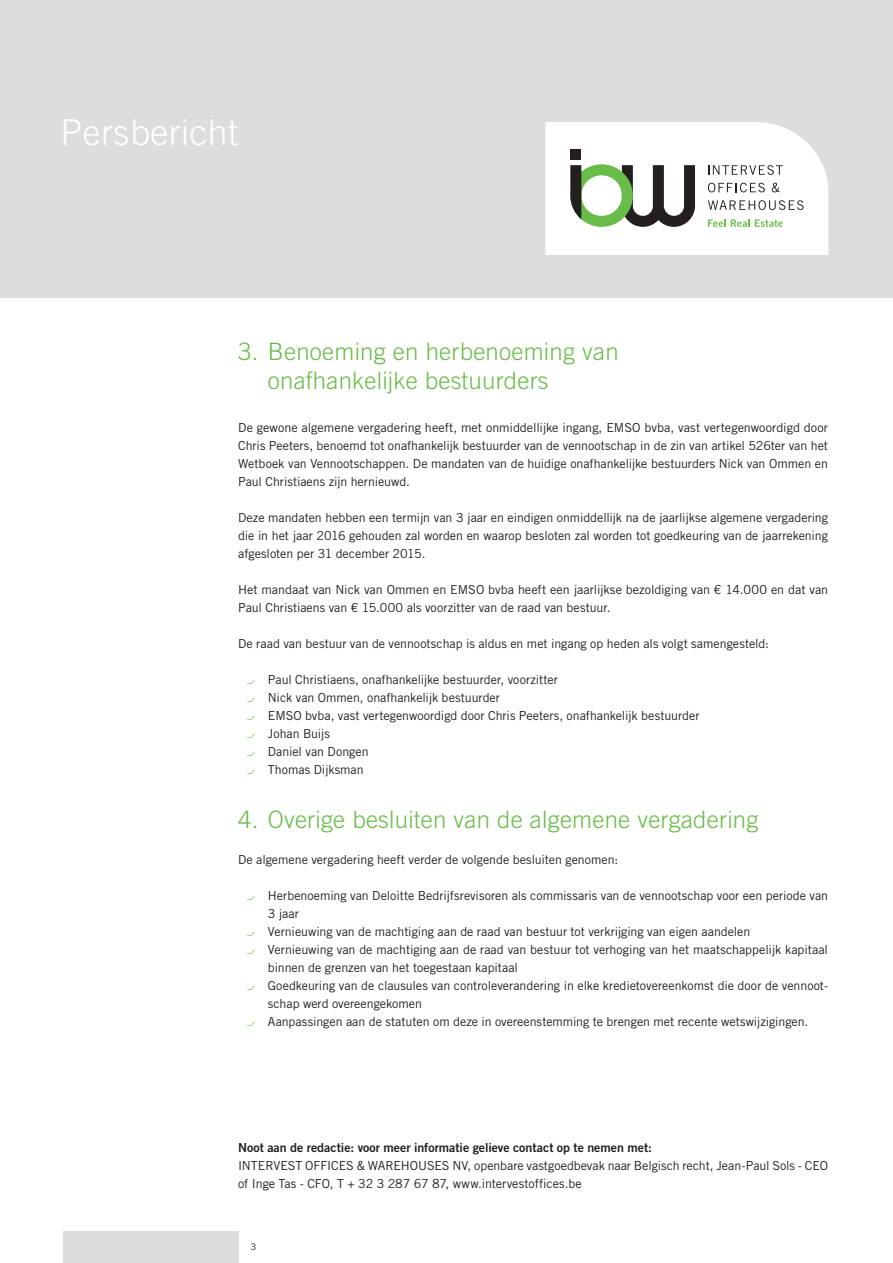
<style>
.page{position:relative;width:893px;height:1263px;background:#fff}
.page>*{position:absolute;margin:0;border:0;box-sizing:border-box;transform-origin:0 0}
.t1{font:300 35.7px "Trade Gothic LT Std";letter-spacing:.015em;color:#fff}
.t2{font:300 24px/28.8px "Trade Gothic LT Std";letter-spacing:.01em;color:#68bc47}
.t3{font:12.45px/18px "Trade Gothic LT Std";color:#231f20}
.t4{font:12.45px "Trade Gothic LT Std Bd 2";color:#231f20}
.t5{font:9px "Trade Gothic LT Std";color:#231f20}
</style>
<div class="page">
<div style="left:64px;top:1231px;width:175px;height:32px;background:#dcdddf"></div>
<div style="left:0;top:0;width:893px;height:298px;background:#dcdddf"></div>
<svg style="left:545px;top:122px;width:283px;height:133px;background:#e4e7e2"></svg>
<h1 class="t1" style="left:61px;top:111px;width:179px">Persbericht</h1>
<h2 class="t2" style="left:268px;top:337px;width:352px;text-indent:-30px">3. Benoeming en herbenoeming van onafhankelijke bestuurders</h2>
<p class="t3" style="left:238px;top:418px;width:591px;text-align:justify">De gewone algemene vergadering heeft, met onmiddellijke ingang, EMSO bvba, vast vertegenwoordigd door Chris Peeters, benoemd tot onafhankelijk bestuurder van de vennootschap in de zin van artikel 526ter van het Wetboek van Vennootschappen. De mandaten van de huidige onafhankelijke bestuurders Nick van Ommen en Paul Christiaens zijn hernieuwd.</p>
<p class="t3" style="left:238px;top:508px;width:591px;text-align:justify">Deze mandaten hebben een termijn van 3 jaar en eindigen onmiddellijk na de jaarlijkse algemene vergadering die in het jaar 2016 gehouden zal worden en waarop besloten zal worden tot goedkeuring van de jaarrekening afgesloten per 31 december 2015.</p>
<p class="t3" style="left:238px;top:580px;width:592px">Het mandaat van Nick van Ommen en EMSO bvba heeft een jaarlijkse bezoldiging van € 14.000 en dat van<br>Paul Christiaens van € 15.000 als voorzitter van de raad van bestuur.</p>
<p class="t3" style="left:238px;top:634px;width:532px">De raad van bestuur van de vennootschap is aldus en met ingang op heden als volgt samengesteld:</p>
<p class="t3" style="left:268px;top:670px;width:433px">Paul Christiaens, onafhankelijke bestuurder, voorzitter<br>Nick van Ommen, onafhankelijk bestuurder<br>EMSO bvba, vast vertegenwoordigd door Chris Peeters, onafhankelijk bestuurder Johan Buijs<br>Daniel van Dongen<br>Thomas Dijksman</p>
<h2 class="t2" style="left:238px;top:805px;width:522px">4. Overige besluiten van de algemene vergadering</h2>
<p class="t3" style="left:238px;top:850px;width:382px">De algemene vergadering heeft verder de volgende besluiten genomen:</p>
<p class="t3" style="left:268px;top:886px;width:562px">Herbenoeming van Deloitte Bedrijfsrevisoren als commissaris van de vennootschap voor een periode van 3 jaar<br>Vernieuwing van de machtiging aan de raad van bestuur tot verkrijging van eigen aandelen<br>Vernieuwing van de machtiging aan de raad van bestuur tot verhoging van het maatschappelijk kapitaal binnen de grenzen van het toegestaan kapitaal<br>Goedkeuring van de clausules van controleverandering in elke kredietovereenkomst die door de vennoot&shy;schap werd overeengekomen<br>Aanpassingen aan de statuten om deze in overeenstemming te brengen met recente wetswijzigingen.</p>
<p class="t4" style="left:238px;top:1140px;width:415px">Noot aan de redactie: voor meer informatie gelieve contact op te nemen met:</p>
<p class="t3" style="left:238px;top:1156px;width:591px">INTERVEST OFFICES &amp; WAREHOUSES NV, openbare vastgoedbevak naar Belgisch recht, Jean-Paul Sols - CEO of Inge Tas - CFO, T + 32 3 287 67 87, www.intervestoffices.be</p>
<p class="t5" style="left:251px;top:1241px;width:7px">3</p>
</div>
